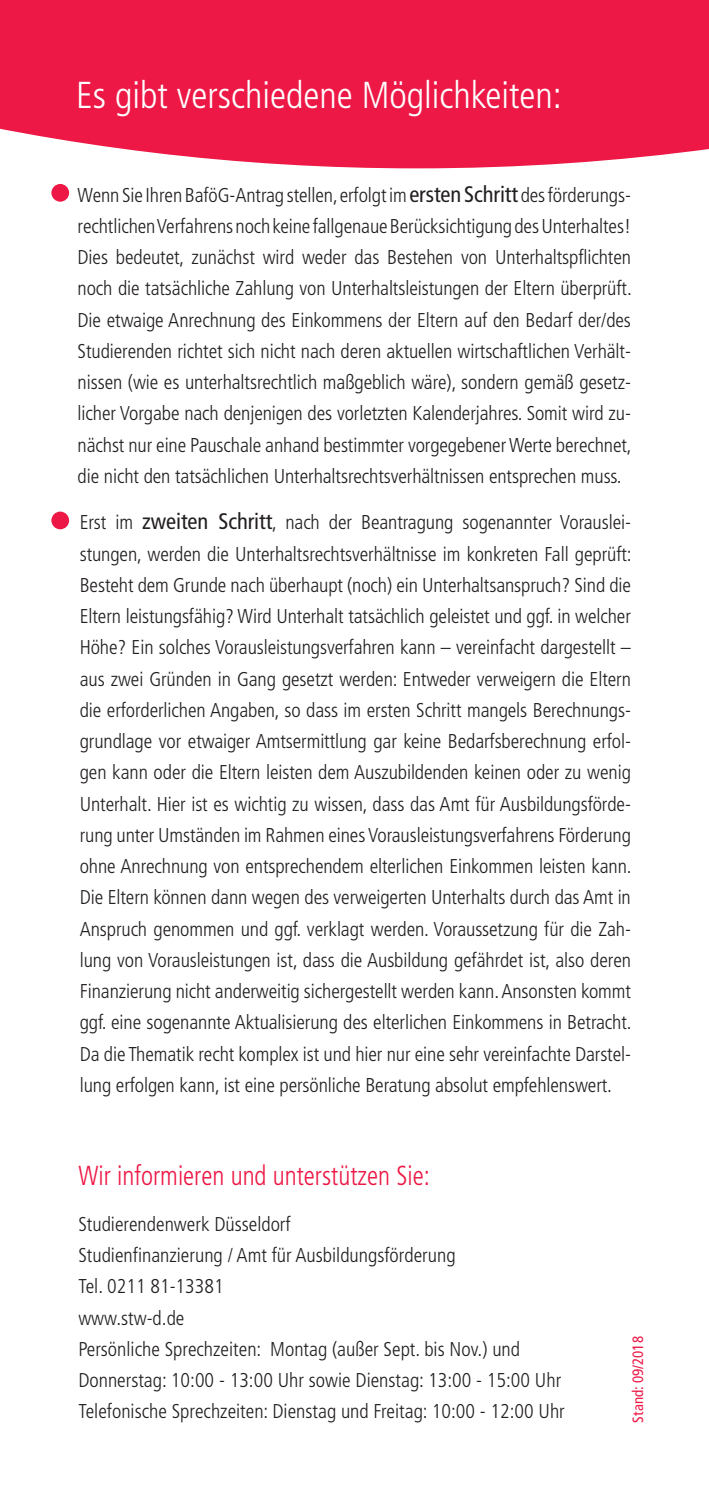
<style>
.page{position:relative;width:709px;height:1503px;background:#fff}
.page>*{position:absolute;margin:0;border:0;box-sizing:border-box;transform-origin:0 0}
.t1{font:300 condensed 37.5px "Frutiger LT Std";color:#fff}
.t2{font:300 condensed 27.5px "Frutiger LT Std";color:#ed1845;scale:.94 1}
.t3{font:300 condensed 20px/31.2px "Frutiger LT Std";color:#231f20;text-align:justify}
.t4{font:condensed 15px "Frutiger LT Std";color:#ed1845}
.s1{font-weight:400;font-size:22.5px}
</style>
<div class="page">
<svg style="left:392px;top:168px;width:60px;height:1px"></svg>
<div style="left:0;top:0;width:709px;height:168px;background:#ed1845"></div>
<div style="left:51px;top:184px;width:18px;height:18px;background:#ed1845;border-radius:50%"></div>
<div style="left:51px;top:511px;width:18px;height:18px;background:#ed1845;border-radius:50%"></div>
<h1 class="t1" style="left:76px;top:74px;width:487px">Es gibt verschiedene Möglichkeiten:</h1>
<p class="t3" style="left:78px;top:179px;width:555px">Wenn Sie Ihren BaföG-Antrag stellen, erfolgt im <span class="s1">ersten Schritt</span> des förderungs&shy;rechtlichen Verfahrens noch keine fallgenaue Berücksichtigung des Unterhaltes!<br>Dies bedeutet, zunächst wird weder das Bestehen von Unterhaltspflichten noch die tatsächliche Zahlung von Unterhaltsleistungen der Eltern überprüft.<br>Die etwaige Anrechnung des Einkommens der Eltern auf den Bedarf der/des Studierenden richtet sich nicht nach deren aktuellen wirtschaftlichen Verhält&shy;nissen (wie es unterhaltsrechtlich maßgeblich wäre), sondern gemäß gesetz&shy;licher Vorgabe nach denjenigen des vorletzten Kalenderjahres. Somit wird zu&shy;nächst nur eine Pauschale anhand bestimmter vorgegebener Werte berechnet, die nicht den tatsächlichen Unterhaltsrechtsverhältnissen entsprechen muss.</p>
<p class="t3" style="left:80px;top:507px;width:553px">Erst im <span class="s1">zweiten Schritt</span>, nach der Beantragung sogenannter Vorauslei&shy;stungen, werden die Unterhaltsrechtsverhältnisse im konkreten Fall geprüft:<br>Besteht dem Grunde nach überhaupt (noch) ein Unterhaltsanspruch? Sind die Eltern leistungsfähig? Wird Unterhalt tatsächlich geleistet und ggf. in welcher Höhe? Ein solches Vorausleistungsverfahren kann – vereinfacht dargestellt – aus zwei Gründen in Gang gesetzt werden: Entweder verweigern die Eltern die erforderlichen Angaben, so dass im ersten Schritt mangels Berechnungs&shy;grundlage vor etwaiger Amtsermittlung gar keine Bedarfsberechnung erfol&shy;gen kann oder die Eltern leisten dem Auszubildenden keinen oder zu wenig Unterhalt. Hier ist es wichtig zu wissen, dass das Amt für Ausbildungsförde&shy;rung unter Umständen im Rahmen eines Vorausleistungsverfahrens Förderung ohne Anrechnung von entsprechendem elterlichen Einkommen leisten kann.<br>Die Eltern können dann wegen des verweigerten Unterhalts durch das Amt in Anspruch genommen und ggf. verklagt werden. Voraussetzung für die Zah&shy;lung von Vorausleistungen ist, dass die Ausbildung gefährdet ist, also deren Finanzierung nicht anderweitig sichergestellt werden kann. Ansonsten kommt ggf. eine sogenannte Aktualisierung des elterlichen Einkommens in Betracht.<br>Da die Thematik recht komplex ist und hier nur eine sehr vereinfachte Darstel&shy;lung erfolgen kann, ist eine persönliche Beratung absolut empfehlenswert.</p>
<h2 class="t2" style="left:78px;top:1159px;width:375px">Wir informieren und unterstützen Sie:</h2>
<p class="t3" style="left:78px;top:1208px;width:488px;text-align:left">Studierendenwerk Düsseldorf<br>Studienfinanzierung / Amt für Ausbildungsförderung<br>Tel. 0211 81-13381<br>www.stw-d.de<br>Persönliche Sprechzeiten: Montag (außer Sept. bis Nov.) und Donnerstag: 10:00 - 13:00 Uhr sowie Dienstag: 13:00 - 15:00 Uhr Telefonische Sprechzeiten: Dienstag und Freitag: 10:00 - 12:00 Uhr</p>
<p class="t4" style="left:629px;top:1422px;width:88px;rotate:-90deg">Stand: 09/2018</p>
</div>
